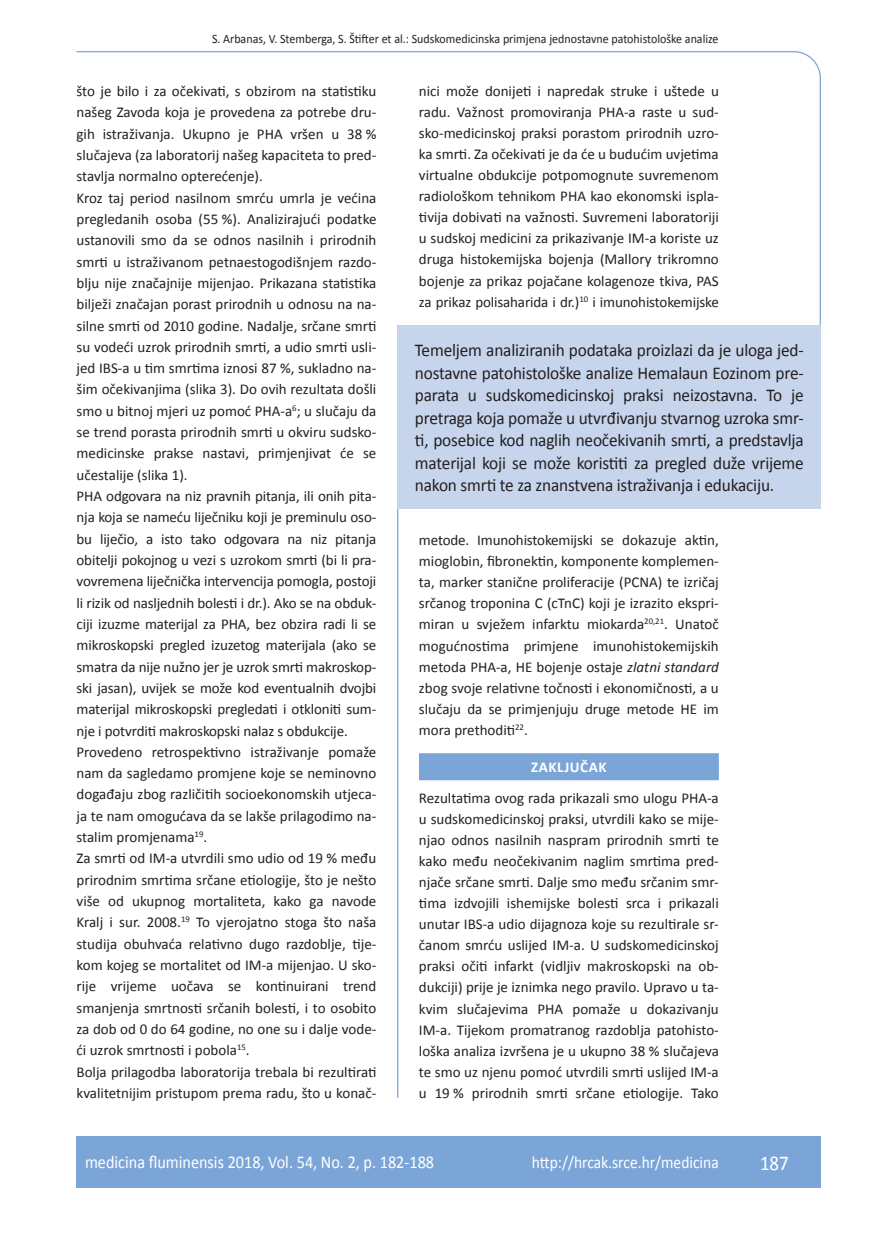
<style>
.page{position:relative;width:872px;height:1234px;background:#fff}
.page>*{position:absolute;margin:0;border:0;box-sizing:border-box;transform-origin:0 0}
.t1{font:21px "Calibri";color:#fff;scale:.9 1}
.t2{font:18px/22.5px "Calibri";letter-spacing:-.01em;color:#231f20;text-align:justify;scale:.96 1}
.t3{font:18px "Calibri";color:#fff;scale:.9 1}
.t4{font:17.25px "Calibri";color:#fff;scale:.9 1}
.t5{font:15px/21.3px "Calibri";color:#231f20;text-align:justify}
.t6{font:700 15px "Calibri";letter-spacing:.04em;color:#fff}
.t7{font:12.75px "Calibri";color:#231f20;scale:.94 1}
.s1{font-style:italic}
</style>
<div class="page">
<svg style="left:76px;top:51px;width:745px;height:275px"></svg>
<hr style="left:397px;top:509px;width:1px;height:588px;background:#7ca5d7">
<div style="left:77px;top:1135px;width:744px;height:51px;background:#7ca5d7"></div>
<div style="left:398px;top:325px;width:423px;height:184px;background:#c6d5ec"></div>
<div style="left:419px;top:753px;width:300px;height:27px;background:#7ca5d7"></div>
<p class="t7" style="left:212px;top:30px;width:540px">S. Arbanas, V. Stemberga, S. Štifter et al.: Sudskomedicinska primjena jednostavne patohistološke analize</p>
<p class="t5" style="left:77px;top:80px;width:301px;text-align:left">što je bilo i za očekivati, s obzirom na statistiku našeg Zavoda koja je provedena za potrebe dru&shy;gih istraživanja. Ukupno je PHA vršen u 38 % slučajeva (za laboratorij našeg kapaciteta to pred&shy;stavlja normalno opterećenje).<br>Kroz taj period nasilnom smrću umrla je većina pregledanih osoba (55 %). Analizirajući podatke ustanovili smo da se odnos nasilnih i prirodnih smrti u istraživanom petnaestogodišnjem razdo&shy;blju nije značajnije mijenjao. Prikazana statistika bilježi značajan porast prirodnih u odnosu na na&shy;silne smrti od 2010 godine. Nadalje, srčane smrti su vodeći uzrok prirodnih smrti, a udio smrti usli&shy;jed IBS-a u tim smrtima iznosi 87 %, sukladno na&shy;šim očekivanjima (slika 3). Do ovih rezultata došli smo u bitnoj mjeri uz pomoć PHA-a<sup>6</sup>; u slučaju da se trend porasta prirodnih smrti u okviru sudsko&shy;medicinske prakse nastavi, primjenjivat će se učestalije (slika 1).<br>PHA odgovara na niz pravnih pitanja, ili onih pita&shy;nja koja se nameću liječniku koji je preminulu oso&shy;bu liječio, a isto tako odgovara na niz pitanja obitelji pokojnog u vezi s uzrokom smrti (bi li pra&shy;vovremena liječnička intervencija pomogla, postoji li rizik od nasljednih bolesti i dr.). Ako se na obduk&shy;ciji izuzme materijal za PHA, bez obzira radi li se mikroskopski pregled izuzetog materijala (ako se smatra da nije nužno jer je uzrok smrti makroskop&shy;ski jasan), uvijek se može kod eventualnih dvojbi materijal mikroskopski pregledati i otkloniti sum&shy;nje i potvrditi makroskopski nalaz s obdukcije.<br>Provedeno retrospektivno istraživanje pomaže nam da sagledamo promjene koje se neminovno događaju zbog različitih socioekonomskih utjeca&shy;ja te nam omogućava da se lakše prilagodimo na&shy;stalim promjenama<sup>19</sup>.<br>Za smrti od IM-a utvrdili smo udio od 19 % među prirodnim smrtima srčane etiologije, što je nešto više od ukupnog mortaliteta, kako ga navode Kralj i sur. 2008.<sup>19</sup> To vjerojatno stoga što naša studija obuhvaća relativno dugo razdoblje, tije&shy;kom kojeg se mortalitet od IM-a mijenjao. U sko&shy;rije vrijeme uočava se kontinuirani trend smanjenja smrtnosti srčanih bolesti, i to osobito za dob od 0 do 64 godine, no one su i dalje vode&shy;ći uzrok smrtnosti i pobola<sup>15</sup>.<br>Bolja prilagodba laboratorija trebala bi rezultirati kvalitetnijim pristupom prema radu, što u konač-</p>
<p class="t5" style="left:419px;top:80px;width:301px">nici može donijeti i napredak struke i uštede u radu. Važnost promoviranja PHA-a raste u sud&shy;sko-medicinskoj praksi porastom prirodnih uzro&shy;ka smrti. Za očekivati je da će u budućim uvjetima virtualne obdukcije potpomognute suvremenom radiološkom tehnikom PHA kao ekonomski ispla&shy;tivija dobivati na važnosti. Suvremeni laboratoriji u sudskoj medicini za prikazivanje IM-a koriste uz druga histokemijska bojenja (Mallory trikromno bojenje za prikaz pojačane kolagenoze tkiva, PAS za prikaz polisaharida i dr.)<sup>10</sup> i imunohistokemijske</p>
<p class="t2" style="left:415px;top:338px;width:407px">Temeljem analiziranih podataka proizlazi da je uloga jed&shy;nostavne patohistološke analize Hemalaun Eozinom pre&shy;parata u sudskomedicinskoj praksi neizostavna. To je pretraga koja pomaže u utvrđivanju stvarnog uzroka smr&shy;ti, posebice kod naglih neočekivanih smrti, a predstavlja materijal koji se može koristiti za pregled duže vrijeme nakon smrti te za znanstvena istraživanja i edukaciju.</p>
<p class="t5" style="left:419px;top:529px;width:301px">metode. Imunohistokemijski se dokazuje aktin, mioglobin, fibronektin, komponente komplemen&shy;ta, marker stanične proliferacije (PCNA) te izričaj srčanog troponina C (cTnC) koji je izrazito ekspri&shy;miran u svježem infarktu miokarda<sup>20,21</sup>. Unatoč mogućnostima primjene imunohistokemijskih metoda PHA-a, HE bojenje ostaje <span class="s1">zlatni standard </span>zbog svoje relativne točnosti i ekonomičnosti, a u slučaju da se primjenjuju druge metode HE im mora prethoditi<sup>22</sup>.</p>
<p class="t6" style="left:531px;top:757px;width:77px">ZAKLJUČAK</p>
<p class="t5" style="left:419px;top:786px;width:301px">Rezultatima ovog rada prikazali smo ulogu PHA-a u sudskomedicinskoj praksi, utvrdili kako se mije&shy;njao odnos nasilnih naspram prirodnih smrti te kako među neočekivanim naglim smrtima pred&shy;njače srčane smrti. Dalje smo među srčanim smr&shy;tima izdvojili ishemijske bolesti srca i prikazali unutar IBS-a udio dijagnoza koje su rezultirale sr&shy;čanom smrću uslijed IM-a. U sudskomedicinskoj praksi očiti infarkt (vidljiv makroskopski na ob&shy;dukciji) prije je iznimka nego pravilo. Upravo u ta&shy;kvim slučajevima PHA pomaže u dokazivanju IM-a. Tijekom promatranog razdoblja patohisto&shy;loška analiza izvršena je u ukupno 38 % slučajeva te smo uz njenu pomoć utvrdili smrti uslijed IM-a u 19 % prirodnih smrti srčane etiologije. Tako</p>
<p class="t3" style="left:85px;top:1150px;width:389px">medicina fluminensis 2018, Vol. 54, No. 2, p. 182-188</p>
<p class="t4" style="left:532px;top:1151px;width:209px">http://hrcak.srce.hr/medicina</p>
<h1 class="t1" style="left:760px;top:1149px;width:33px">187</h1>
</div>
